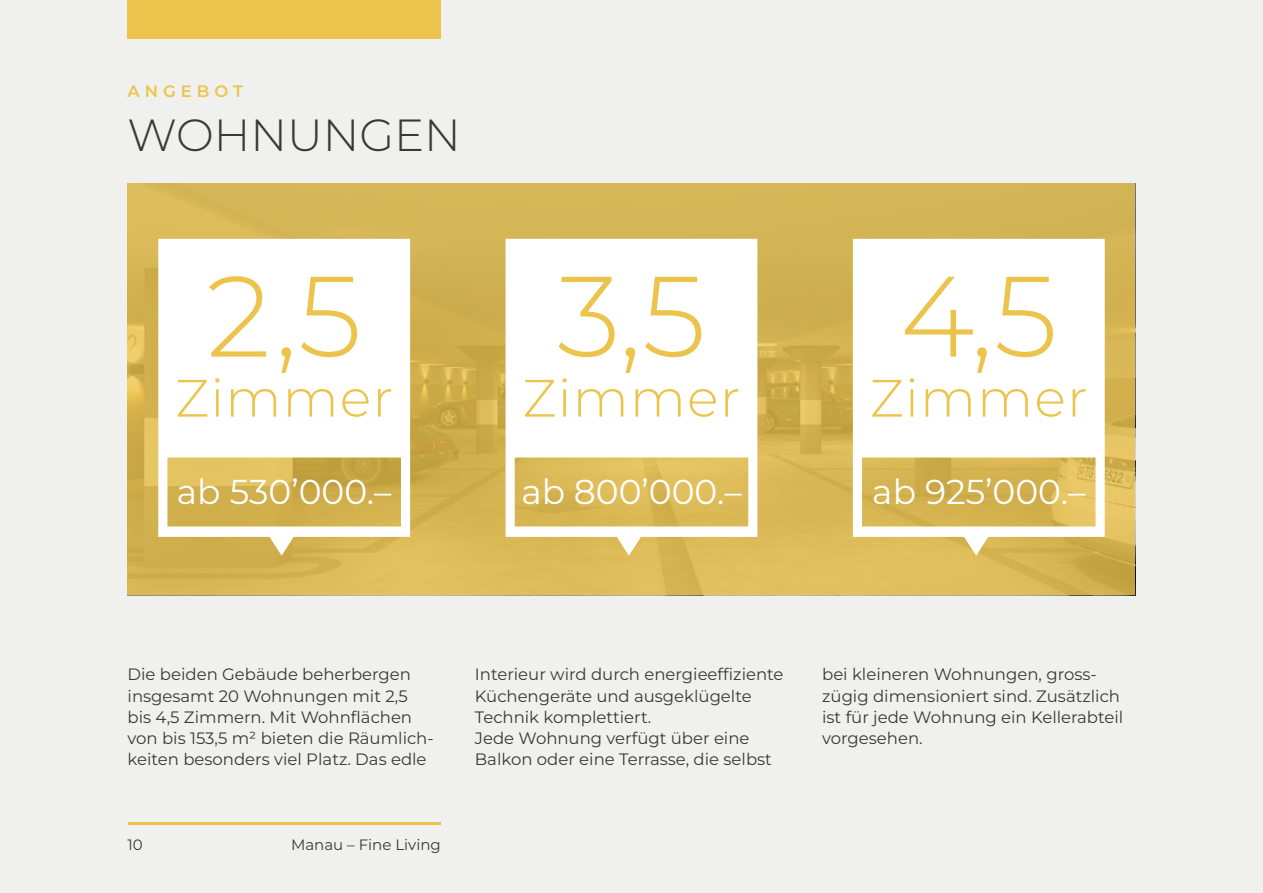
<style>
.page{position:relative;width:1263px;height:893px;background:#f0f1ef}
.page>*{position:absolute;margin:0;border:0;box-sizing:border-box;transform-origin:0 0}
._60pt_Bold_Headline{font:300 114px "Montserrat";color:#edc44b}
._60pt_Bold_Headline-2{font:300 52.5px "Montserrat";letter-spacing:.025em;color:#edc44b}
.Überschriften{font:300 45px "Montserrat";color:#393a34}
.Überschriften-2{font:34.5px "Montserrat";color:#fff}
.Lauftext{font:16.5px/21.3px "Montserrat";color:#393a34}
.t1{font:600 16.5px "Montserrat";letter-spacing:.3em;color:#edc44b}
.t2{font:15px "Montserrat";color:#393a34}
</style>
<div class="page">
<svg style="left:128px;top:184px;width:1007px;height:411px;background:#d5b554"></svg>
<svg style="left:158px;top:239px;width:252px;height:317px;fill:#fff"></svg>
<svg style="left:506px;top:239px;width:251px;height:317px;fill:#fff"></svg>
<svg style="left:853px;top:239px;width:252px;height:317px;fill:#fff"></svg>
<hr style="left:128px;top:822px;width:313px;height:3px;background:#edc44b">
<div style="left:128px;top:0;width:313px;height:38px;background:#edc44b"></div>
<p class="t1" style="left:128px;top:80px;width:117px">ANGEBOT</p>
<p class="Überschriften" style="left:128px;top:105px;width:335px">WOHNUNGEN</p>
<p class="_60pt_Bold_Headline" style="left:207px;top:240px;width:157px">2,5</p>
<p class="_60pt_Bold_Headline-2" style="left:175px;top:363px;width:219px">Zimmer</p>
<p class="Überschriften-2" style="left:177px;top:469px;width:216px">ab 530’000.–</p>
<p class="_60pt_Bold_Headline" style="left:557px;top:240px;width:150px">3,5</p>
<p class="_60pt_Bold_Headline-2" style="left:522px;top:363px;width:219px">Zimmer</p>
<p class="Überschriften-2" style="left:521px;top:469px;width:222px">ab 800’000.–</p>
<p class="_60pt_Bold_Headline" style="left:900px;top:240px;width:159px">4,5</p>
<p class="_60pt_Bold_Headline-2" style="left:870px;top:363px;width:219px">Zimmer</p>
<p class="Überschriften-2" style="left:872px;top:469px;width:214px">ab 925’000.–</p>
<p class="Lauftext" style="left:128px;top:663px;width:308px">Die beiden Gebäude beherbergen insgesamt 20 Wohnungen mit 2,5 bis 4,5 Zimmern. Mit Wohnflächen von bis 153,5 m² bieten die Räumlich&shy;keiten besonders viel Platz. Das edle</p>
<p class="Lauftext" style="left:475px;top:663px;width:310px">Interieur wird durch energieeffiziente<br>Küchengeräte und ausgeklügelte<br>Technik komplettiert.</p>
<p class="Lauftext" style="left:475px;top:727px;width:299px">Jede Wohnung verfügt über eine<br>Balkon oder eine Terrasse, die selbst</p>
<p class="t2" style="left:128px;top:835px;width:17px">10</p>
<p class="t2" style="left:291px;top:835px;width:151px">Manau – Fine Living</p>
<p class="Lauftext" style="left:822px;top:663px;width:303px">bei kleineren Wohnungen, gross&shy;zügig dimensioniert sind. Zusätzlich ist für jede Wohnung ein Kellerabteil vorgesehen.</p>
</div>
